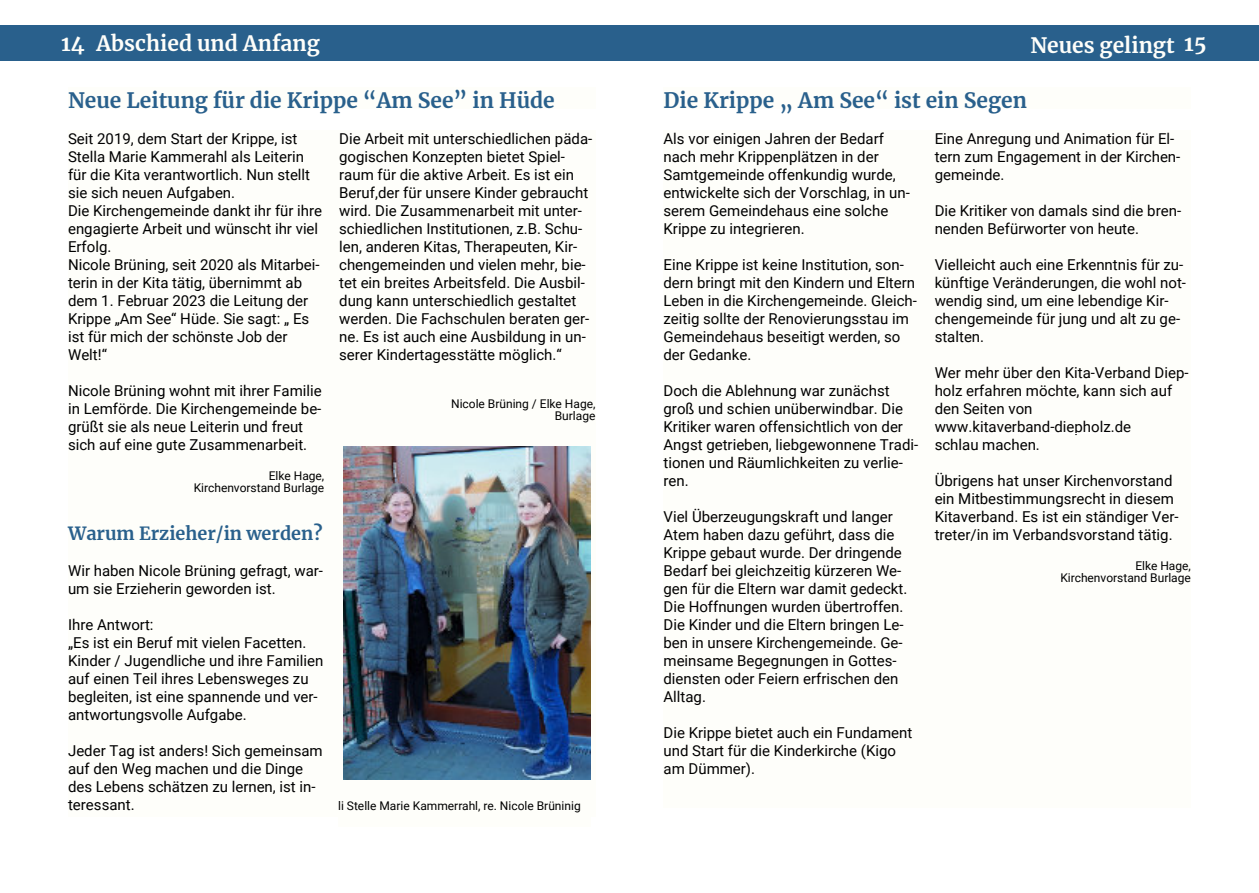
<style>
.page{position:relative;width:1259px;height:893px;background:#fff}
.page>*{position:absolute;margin:0;border:0;box-sizing:border-box;transform-origin:0 0}
.t1{font:700 21px "Merriweather";color:#29608c}
.t2{font:700 21px "Merriweather";color:#fefefa}
.t3{font:700 18px "Merriweather";color:#29608c}
.t4{font:15px/18px "Roboto";color:#000}
.t5{font:15px/18px "Roboto";color:#020101}
.t6{font:15px/18px "Roboto";color:#010101}
.t7{font:12px/12px "Roboto";color:#000;text-align:right}
.s1{color:#000}
</style>
<div class="page">
<div style="left:0;top:25px;width:629px;height:35px;background:#29608c"></div>
<div style="left:629px;top:25px;width:630px;height:35px;background:#29608c"></div>
<div style="left:68px;top:131px;width:527px;height:686px;background:#fefefa"></div>
<div style="left:338px;top:789px;width:252px;height:38px;background:#fefefa"></div>
<img style="left:343px;top:446px;width:247px;height:333px">
<div style="left:68px;top:87px;width:527px;height:22px;background:#fefefa"></div>
<div style="left:663px;top:131px;width:528px;height:677px;background:#fefefa"></div>
<hr style="left:934px;top:433px;width:197px;height:1px;background:#fff">
<div style="left:663px;top:87px;width:528px;height:22px;background:#fefefa"></div>
<h1 class="t2" style="left:61px;top:30px;width:260px">14 Abschied und Anfang</h1>
<h1 class="t2" style="left:1030px;top:32px;width:178px">Neues gelingt 15</h1>
<h1 class="t1" style="left:68px;top:87px;width:488px">Neue Leitung für die Krippe “Am See” in Hüde</h1>
<h1 class="t1" style="left:663px;top:87px;width:365px">Die Krippe „ Am See“ ist ein Segen</h1>
<p class="t4" style="left:68px;top:131px;width:256px">Seit 2019, dem Start der Krippe, ist<br>Stella Marie Kammerahl als Leiterin für die Kita verantwortlich. Nun stellt sie sich neuen Aufgaben.<br>Die Kirchengemeinde dankt ihr für ihre engagierte Arbeit und wünscht ihr viel<br>Erfolg.<br>Nicole Brüning, seit 2020 als Mitarbei‐ terin in der Kita tätig, übernimmt ab dem 1. Februar 2023 die Leitung der<br>Krippe „Am See“ Hüde. Sie sagt: „ Es ist für mich der schönste Job der<br>Welt!“</p>
<p class="t4" style="left:68px;top:383px;width:255px">Nicole Brüning wohnt mit ihrer Familie in Lemförde. Die Kirchengemeinde be‐ grüßt sie als neue Leiterin und freut sich auf eine gute Zusammenarbeit.</p>
<p class="t7" style="left:194px;top:471px;width:132px">Elke Hage,<br>Kirchenvorstand Burlage</p>
<p class="t3" style="left:68px;top:522px;width:256px">Warum Erzieher/in werden?</p>
<p class="t4" style="left:68px;top:563px;width:256px">Wir haben Nicole Brüning gefragt, war‐ um sie Erzieherin geworden ist.</p>
<p class="t4" style="left:68px;top:617px;width:257px">Ihre Antwort:<br>„Es ist ein Beruf mit vielen Facetten.<br>Kinder / Jugendliche und ihre Familien auf einen Teil ihres Lebensweges zu begleiten, ist eine spannende und ver‐ antwortungsvolle Aufgabe.</p>
<p class="t4" style="left:68px;top:743px;width:256px">Jeder Tag ist anders! Sich gemeinsam auf den Weg machen und die Dinge des Lebens schätzen zu lernen, ist in‐ teressant.</p>
<p class="t4" style="left:339px;top:131px;width:255px">Die Arbeit mit unterschiedlichen päda&shy;gogischen Konzepten bietet Spiel‐ raum für die aktive Arbeit. Es ist ein Beruf,der für unsere Kinder gebraucht wird. Die Zusammenarbeit mit unter‐ schiedlichen Institutionen, z.B. Schu‐ len, anderen Kitas, Therapeuten, Kir‐ chengemeinden und vielen mehr, bie‐ tet ein breites Arbeitsfeld. Die Ausbil‐ dung kann unterschiedlich gestaltet werden. Die Fachschulen beraten ger‐ ne. Es ist auch eine Ausbildung in un‐ serer Kindertagesstätte möglich.“</p>
<p class="t7" style="left:451px;top:399px;width:146px">Nicole Brüning / Elke Hage,<br>Burlage</p>
<p class="t7" style="left:338px;top:801px;width:244px">li Stelle Marie Kammerrahl, re. Nicole Brüninig</p>
<p class="t4" style="left:663px;top:131px;width:248px">Als vor einigen Jahren der Bedarf nach mehr Krippenplätzen in der<br>Samtgemeinde offenkundig wurde, entwickelte sich der Vorschlag, in un‐ serem Gemeindehaus eine solche<br>Krippe zu integrieren.</p>
<p class="t6" style="left:663px;top:257px;width:255px"><span class="s1">Ein</span>e Krippe ist keine Institution, son‐ dern bringt mit den Kindern und Eltern Leben in die Kirchengemeinde. Gleich‐ zeitig sollte der Renovierungsstau im Gemeindehaus beseitigt werden, so der Gedanke.</p>
<p class="t4" style="left:663px;top:383px;width:256px">Doch die Ablehnung war zunächst groß und schien unüberwindbar. Die<br>Kritiker waren offensichtlich von der<br>Angst getrieben, liebgewonnene Tradi‐ tionen und Räumlichkeiten zu verlie‐ ren.</p>
<p class="t5" style="left:663px;top:509px;width:245px">Viel Überzeugungskraft und langer Atem haben dazu geführt, dass die Krippe gebaut wurde. Der dringende Bedarf bei gleichzeitig kürzeren We‐ gen für die Eltern war damit gedeckt.<br>Die Hoffnungen wurden übertroffen.<br>Die Kinder und die Eltern bringen Le‐ ben in unsere Kirchengemeinde. Ge‐ meinsame Begegnungen in Gottes‐ diensten oder Feiern erfrischen den Alltag.</p>
<p class="t5" style="left:663px;top:725px;width:250px">Die Krippe bietet auch ein Fundament und Start für die Kinderkirche (Kigo am Dümmer).</p>
<p class="t5" style="left:934px;top:131px;width:247px">Eine Anregung und Animation für El‐ tern zum Engagement in der Kirchen‐ gemeinde.</p>
<p class="t5" style="left:934px;top:203px;width:248px">Die Kritiker von damals sind die bren‐ nenden Befürworter von heute.</p>
<p class="t5" style="left:934px;top:257px;width:253px">Vielleicht auch eine Erkenntnis für zu‐ künftige Veränderungen, die wohl not‐ wendig sind, um eine lebendige Kir‐ chengemeinde für jung und alt zu ge‐ stalten.</p>
<p class="t5" style="left:934px;top:365px;width:255px">Wer mehr über den Kita-Verband Diep‐ holz erfahren möchte, kann sich auf den Seiten von www.kitaverband-diepholz.de</p>
<p class="t4" style="left:934px;top:437px;width:107px">schlau machen.</p>
<p class="t4" style="left:934px;top:473px;width:245px">Übrigens hat unser Kirchenvorstand ein Mitbestimmungsrecht in diesem Kitaverband. Es ist ein ständiger Ver‐ treter/in im Verbandsvorstand tätig.</p>
<p class="t7" style="left:1060px;top:561px;width:132px">Elke Hage,<br>Kirchenvorstand Burlage</p>
</div>
